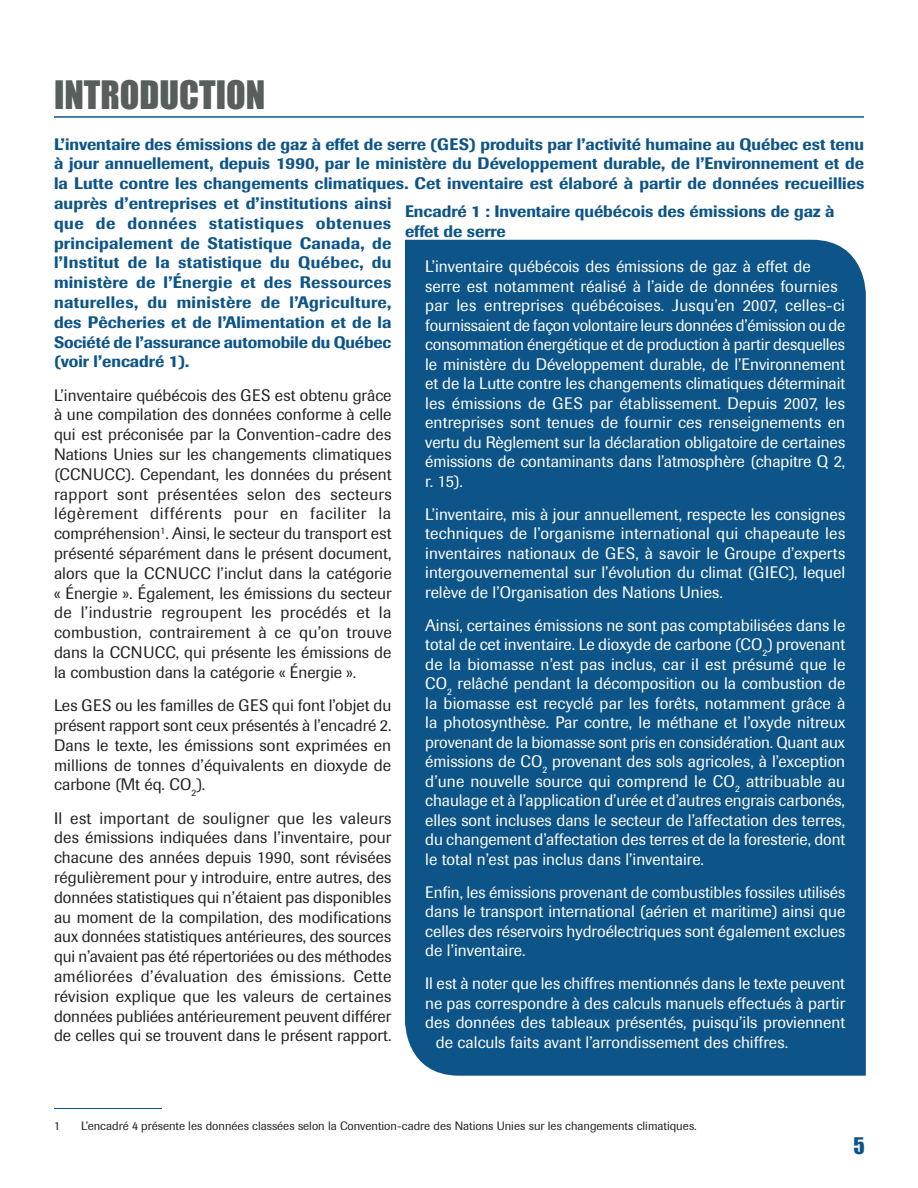
<style>
.page{position:relative;width:918px;height:1188px;background:#fff}
.page>*{position:absolute;margin:0;border:0;box-sizing:border-box;transform-origin:0 0}
.t1{font:36px "Impact";color:#575e5c}
.t2{font:21px "Impact";color:#0d5488}
.t3{font:16.5px/19.5px "Imago";color:#fff;text-align:justify}
.t4{font:16.5px/19.8px "Imago";color:#20231e;text-align:justify}
.P_couleur{font:500 16.5px/19.8px "Imago";letter-spacing:.005em;color:#0d5488}
.Note{font:12px "Imago";color:#20231e}
</style>
<div class="page">
<hr style="left:54px;top:116px;width:810px;height:2px;background:#0d5488">
<hr style="left:54px;top:1108px;width:108px;height:1px;background:#0d5488">
<div style="left:405px;top:240px;width:461px;height:836px;background:#0d5488"></div>
<h2 class="t1" style="left:54px;top:67px;width:213px">INTRODUCTION</h2>
<p class="P_couleur" style="left:54px;top:134px;width:812px">L’inventaire des émissions de gaz à effet de serre (GES) produits par l’activité humaine au Québec est tenu à jour annuellement, depuis 1990, par le ministère du Développement durable, de l’Environnement et de la Lutte contre les changements climatiques. Cet inventaire est élaboré à partir de données recueillies auprès d’entreprises et d’institutions ainsi<br>que de données statistiques obtenues<br>principalement de Statistique Canada, de<br>l’Institut de la statistique du Québec, du<br>ministère de l’Énergie et des Ressources<br>naturelles, du ministère de l’Agriculture,<br>des Pêcheries et de l’Alimentation et de la<br>Société de l’assurance automobile du Québec<br>(voir l’encadré 1).</p>
<p class="t4" style="left:54px;top:385px;width:339px">L’inventaire québécois des GES est obtenu grâce à une compilation des données conforme à celle qui est préconisée par la Convention‑cadre des Nations Unies sur les changements climatiques (CCNUCC). Cependant, les données du présent rapport sont présentées selon des secteurs légèrement différents pour en faciliter la compréhension<sup>1</sup>. Ainsi, le secteur du transport est présenté séparément dans le présent document, alors que la CCNUCC l’inclut dans la catégorie « Énergie ». Également, les émissions du secteur de l’industrie regroupent les procédés et la combustion, contrairement à ce qu’on trouve dans la CCNUCC, qui présente les émissions de la combustion dans la catégorie « Énergie ».</p>
<p class="t4" style="left:54px;top:696px;width:339px">Les GES ou les familles de GES qui font l’objet du présent rapport sont ceux présentés à l’encadré 2.<br>Dans le texte, les émissions sont exprimées en millions de tonnes d’équivalents en dioxyde de carbone (Mt éq. CO<sub>2</sub>).</p>
<p class="t4" style="left:54px;top:808px;width:339px">Il est important de souligner que les valeurs des émissions indiquées dans l’inventaire, pour chacune des années depuis 1990, sont révisées régulièrement pour y introduire, entre autres, des données statistiques qui n’étaient pas disponibles au moment de la compilation, des modifications aux données statistiques antérieures, des sources qui n’avaient pas été répertoriées ou des méthodes améliorées d’évaluation des émissions. Cette révision explique que les valeurs de certaines données publiées antérieurement peuvent différer de celles qui se trouvent dans le présent rapport.</p>
<p class="P_couleur" style="left:405px;top:202px;width:431px">Encadré 1 : Inventaire québécois des émissions de gaz à effet de serre</p>
<p class="t3" style="left:425px;top:257px;width:422px;text-align:left">L’inventaire québécois des émissions de gaz à effet de serre est notamment réalisé à l’aide de données fournies par les entreprises québécoises. Jusqu’en 2007, celles‑ci fournissaient de façon volontaire leurs données d’émission ou de consommation énergétique et de production à partir desquelles le ministère du Développement durable, de l’Environnement et de la Lutte contre les changements climatiques déterminait les émissions de GES par établissement. Depuis 2007, les entreprises sont tenues de fournir ces renseignements en vertu du Règlement sur la déclaration obligatoire de certaines émissions de contaminants dans l’atmosphère (chapitre Q 2, r. 15).</p>
<p class="t3" style="left:425px;top:505px;width:422px">L’inventaire, mis à jour annuellement, respecte les consignes techniques de l’organisme international qui chapeaute les inventaires nationaux de GES, à savoir le Groupe d’experts intergouvernemental sur l’évolution du climat (GIEC), lequel relève de l’Organisation des Nations Unies.</p>
<p class="t3" style="left:425px;top:616px;width:422px">Ainsi, certaines émissions ne sont pas comptabilisées dans le total de cet inventaire. Le dioxyde de carbone (CO<sub>2</sub>) provenant de la biomasse n’est pas inclus, car il est présumé que le CO<sub>2</sub> relâché pendant la décomposition ou la combustion de la biomasse est recyclé par les forêts, notamment grâce à la photosynthèse. Par contre, le méthane et l’oxyde nitreux provenant de la biomasse sont pris en considération. Quant aux émissions de CO<sub>2</sub> provenant des sols agricoles, à l’exception d’une nouvelle source qui comprend le CO<sub>2</sub> attribuable au chaulage et à l’application d’urée et d’autres engrais carbonés, elles sont incluses dans le secteur de l’affectation des terres, du changement d’affectation des terres et de la foresterie, dont le total n’est pas inclus dans l’inventaire.</p>
<p class="t3" style="left:425px;top:883px;width:422px">Enfin, les émissions provenant de combustibles fossiles utilisés dans le transport international (aérien et maritime) ainsi que celles des réservoirs hydroélectriques sont également exclues de l’inventaire.</p>
<p class="t3" style="left:425px;top:974px;width:421px">Il est à noter que les chiffres mentionnés dans le texte peuvent</p>
<p class="t3" style="left:425px;top:994px;width:421px">ne pas correspondre à des calculs manuels effectués à partir</p>
<p class="t3" style="left:425px;top:1013px;width:422px">des données des tableaux présentés, puisqu’ils proviennent</p>
<p class="t3" style="left:436px;top:1033px;width:354px">de calculs faits avant l’arrondissement des chiffres.</p>
<p class="Note" style="left:54px;top:1119px;width:7px">1</p>
<p class="Note" style="left:81px;top:1119px;width:617px">L’encadré 4 présente les données classées selon la Convention-cadre des Nations Unies sur les changements climatiques.</p>
<p class="t2" style="left:854px;top:1129px;width:13px">5</p>
</div>
